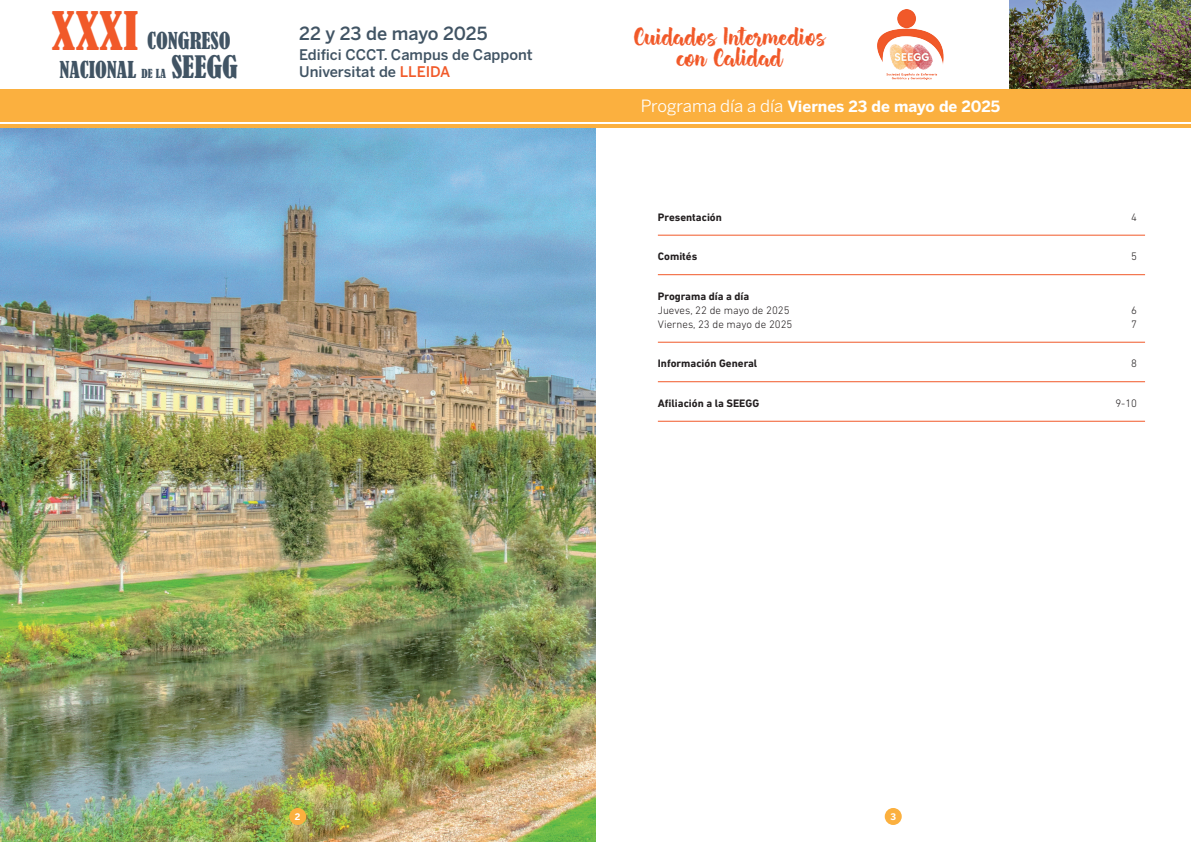
<style>
.page{position:relative;width:1191px;height:842px;background:#fff}
.page>*{position:absolute;margin:0;border:0;box-sizing:border-box;transform-origin:0 0}
.t1{font:condensed 49.9px "Bernard";color:#f15929}
.t2{font:condensed 29.1px "Bernard";color:#415464}
.t3{font:23.5px/21.3px "Hensa";color:#f15929;text-align:center}
.t4{font:condensed 21.8px/29.1px "Bernard";color:#415464}
.t5{font:500 18px "Benton Sans";letter-spacing:-.005em;color:#415464}
.t6{font:700 15.4px "Benton Sans";color:#fff}
.t7{font:500 14.6px/17px "Benton Sans";color:#415464}
.t8{font:700 11px "DIN Next LT Pro";color:#231f20}
.t9{font:300 11px "DIN Next LT Pro";color:#231f20}
.t10{font:700 9px "Benton Sans";color:#fff}
.s1{font-size:11.7px}
.s2{color:#f15929}
.s3{font-weight:400;font-size:16.8px}
</style>
<div class="page">
<img style="left:0;top:128px;width:595px;height:714px">
<img style="left:1009px;top:0;width:182px;height:90px">
<img style="left:877px;top:9px;width:67px;height:70px">
<div style="left:0;top:90px;width:1191px;height:32px;background:#fbb03f"></div>
<hr style="left:0;top:124px;width:1191px;height:4px;background:#fbb03f">
<div style="left:289px;top:808px;width:17px;height:17px;background:#fbb03f;border-radius:50%"></div>
<div style="left:884px;top:808px;width:17px;height:17px;background:#fbb03f;border-radius:50%"></div>
<hr style="left:658px;top:235px;width:487px;height:1px;background:#f15929">
<hr style="left:658px;top:274px;width:487px;height:1px;background:#f15929">
<hr style="left:658px;top:342px;width:487px;height:1px;background:#f15929">
<hr style="left:658px;top:382px;width:487px;height:1px;background:#f15929">
<hr style="left:658px;top:421px;width:487px;height:1px;background:#f15929">
<h1 class="t1" style="left:52px;top:2px;width:88px">XXXI</h1>
<h3 class="t4" style="left:59px;top:26px;width:173px;text-indent:88px">CONGRESO<br>NACIONAL <span class="s1">DE LA</span></h3>
<h2 class="t2" style="left:171px;top:50px;width:68px">SEEGG</h2>
<h3 class="t5" style="left:299px;top:23px;width:190px">22 y 23 de mayo 2025</h3>
<h3 class="t7" style="left:299px;top:46px;width:235px">Edifici CCCT. Campus de Cappont<br>Universitat de <span class="s2">LLEIDA</span></h3>
<h3 class="t3" style="left:634px;top:29px;width:193px">Cuidados Intermedios con Calidad</h3>
<h3 class="t6" style="left:641px;top:97px;width:361px"><span class="s3">Programa día a día</span> Viernes 23 de mayo de 2025</h3>
<p class="t8" style="left:658px;top:211px;width:65px">Presentación</p>
<p class="t9" style="left:1131px;top:211px;width:7px">4</p>
<p class="t8" style="left:658px;top:250px;width:41px">Comités</p>
<p class="t9" style="left:1131px;top:250px;width:7px">5</p>
<p class="t8" style="left:658px;top:290px;width:93px">Programa día a día</p>
<p class="t9" style="left:658px;top:304px;width:133px">Jueves, 22 de mayo de 2025</p>
<p class="t9" style="left:1131px;top:304px;width:7px">6</p>
<p class="t9" style="left:658px;top:318px;width:136px">Viernes, 23 de mayo de 2025</p>
<p class="t9" style="left:1131px;top:318px;width:7px">7</p>
<p class="t8" style="left:658px;top:357px;width:101px">Información General</p>
<p class="t9" style="left:1131px;top:357px;width:7px">8</p>
<p class="t8" style="left:658px;top:397px;width:103px">Afiliación a la SEEGG</p>
<p class="t9" style="left:1115px;top:397px;width:23px">9-10</p>
<p class="t10" style="left:295px;top:811px;width:7px">2</p>
<p class="t10" style="left:890px;top:811px;width:7px">3</p>
</div>
